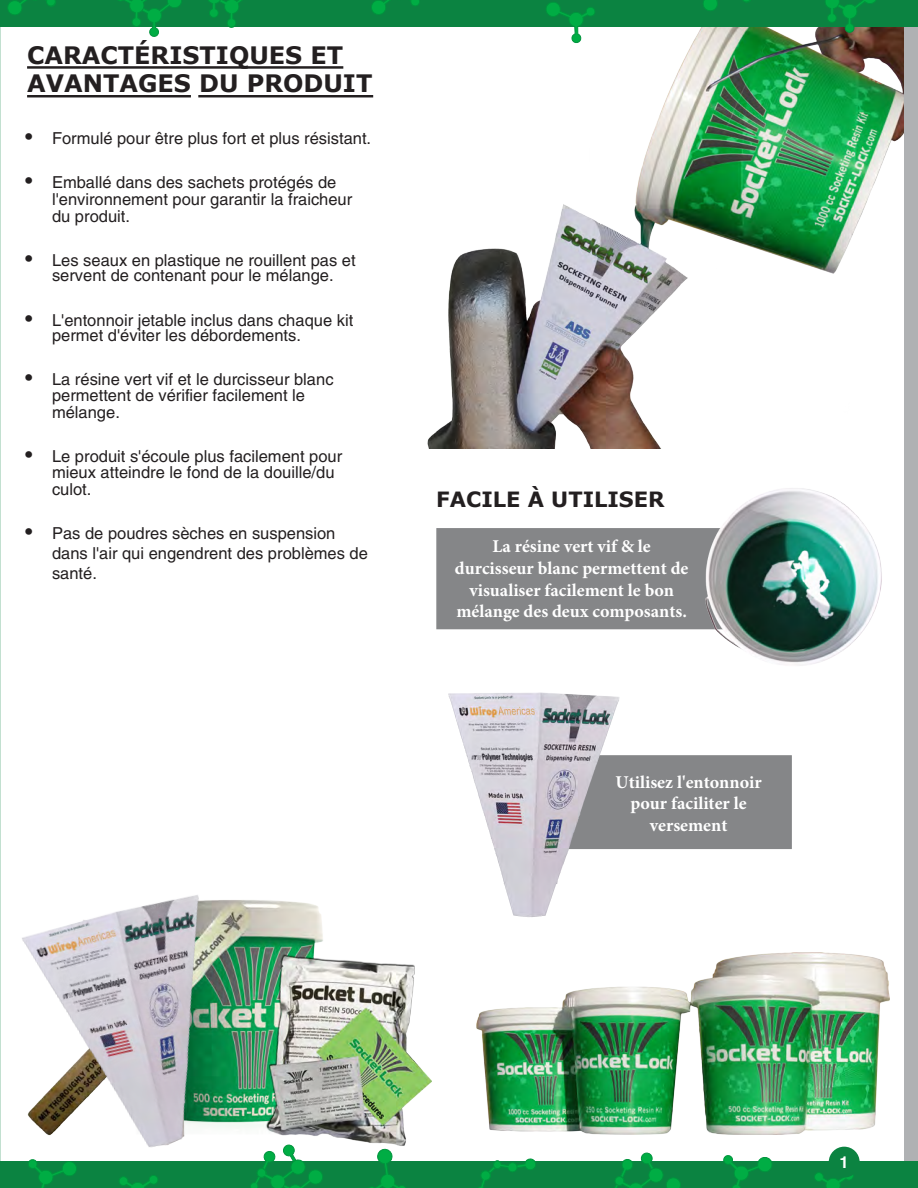
<style>
.page{position:relative;width:918px;height:1188px;background:#fff}
.page>*{position:absolute;margin:0;border:0;box-sizing:border-box;transform-origin:0 0}
.t1{font:700 24px/28.8px "Verdana";color:#231f20}
.t2{font:700 21px "Verdana";color:#231f20}
.t3{font:700 18px/21.6px "Minion Pro";color:#fff;text-align:center}
.t4{font:16.5px/16.4px "Helvetica LT Std";color:#231f20}
.t5{font:700 16.5px "Helvetica LT";color:#fff}
.s1{font-family:"Helvetica LT";font-size:21px}
</style>
<div class="page">
<img style="left:427px;top:27px;width:477px;height:422px">
<div style="left:904px;top:0;width:14px;height:1188px;background:#afb1b3"></div>
<div style="left:0;top:0;width:918px;height:27px;background:#0b8341"></div>
<div style="left:0;top:1161px;width:918px;height:27px;background:#0b8341"></div>
<svg style="left:545px;top:2px;width:51px;height:41px"></svg>
<svg style="left:371px;top:0;width:49px;height:15px"></svg>
<svg style="left:811px;top:0;width:67px;height:33px"></svg>
<svg style="left:703px;top:0;width:48px;height:11px"></svg>
<svg style="left:208px;top:0;width:35px;height:28px"></svg>
<svg style="left:118px;top:0;width:64px;height:37px"></svg>
<svg style="left:7px;top:0;width:49px;height:15px"></svg>
<svg style="left:369px;top:1152px;width:37px;height:36px"></svg>
<svg style="left:478px;top:1158px;width:58px;height:30px"></svg>
<svg style="left:614px;top:1152px;width:67px;height:36px"></svg>
<svg style="left:723px;top:1155px;width:49px;height:33px"></svg>
<svg style="left:814px;top:1172px;width:40px;height:16px"></svg>
<svg style="left:250px;top:1152px;width:73px;height:36px"></svg>
<svg style="left:38px;top:1177px;width:15px;height:11px"></svg>
<svg style="left:119px;top:1177px;width:39px;height:11px"></svg>
<div style="left:829px;top:1147px;width:31px;height:31px;background:#0b8341;border-radius:50%"></div>
<img style="left:265px;top:900px;width:167px;height:252px">
<img style="left:476px;top:953px;width:414px;height:182px">
<div style="left:538px;top:755px;width:254px;height:94px;background:#858688;border:2px solid #858688"></div>
<div style="left:436px;top:528px;width:290px;height:101px;background:#858688"></div>
<img style="left:699px;top:488px;width:183px;height:178px">
<img style="left:22px;top:895px;width:243px;height:282px">
<img style="left:448px;top:692px;width:176px;height:225px">
<hr style="left:27px;top:66px;width:316px;height:2px;background:#231f20">
<hr style="left:27px;top:96px;width:164px;height:1px;background:#231f20">
<hr style="left:198px;top:96px;width:175px;height:1px;background:#231f20">
<p class="t1" style="left:27px;top:40px;width:347px">CARACTÉRISTIQUES ET<br>AVANTAGES DU PRODUIT</p>
<p class="t4" style="left:25px;top:130px;width:348px"><span class="s1">•</span> Formulé pour être plus fort et plus résistant.</p>
<p class="t4" style="left:52px;top:174px;width:302px;line-height:16.8px;text-indent:-27px"><span class="s1">•</span> Emballé dans des sachets protégés de l'environnement pour garantir la fraicheur du produit.</p>
<p class="t4" style="left:25px;top:252px;width:332px;line-height:15.5px;text-align:center"><span class="s1">•</span> Les seaux en plastique ne rouillent pas et servent de contenant pour le mélange.</p>
<p class="t4" style="left:52px;top:312px;width:303px;line-height:15px;text-indent:-27px"><span class="s1">•</span> L'entonnoir jetable inclus dans chaque kit permet d'éviter les débordements.</p>
<p class="t4" style="left:52px;top:371px;width:283px;text-indent:-27px"><span class="s1">•</span> La résine vert vif et le durcisseur blanc permettent de vérifier facilement le mélange.</p>
<p class="t4" style="left:52px;top:448px;width:292px;text-indent:-27px"><span class="s1">•</span> Le produit s'écoule plus facilement pour mieux atteindre le fond de la douille/du culot.</p>
<p class="t4" style="left:52px;top:523px;width:317px;line-height:20.2px;text-indent:-27px"><span class="s1">•</span> Pas de poudres sèches en suspension dans l'air qui engendrent des problèmes de santé.</p>
<p class="t2" style="left:436px;top:485px;width:230px">FACILE À UTILISER</p>
<p class="t3" style="left:455px;top:536px;width:235px">La résine vert vif &amp; le durcisseur blanc permettent de visualiser facilement le bon mélange des deux composants.</p>
<p class="t3" style="left:616px;top:771px;width:148px">Utilisez l'entonnoir pour faciliter le versement</p>
<p class="t5" style="left:840px;top:1152px;width:11px">1</p>
</div>
